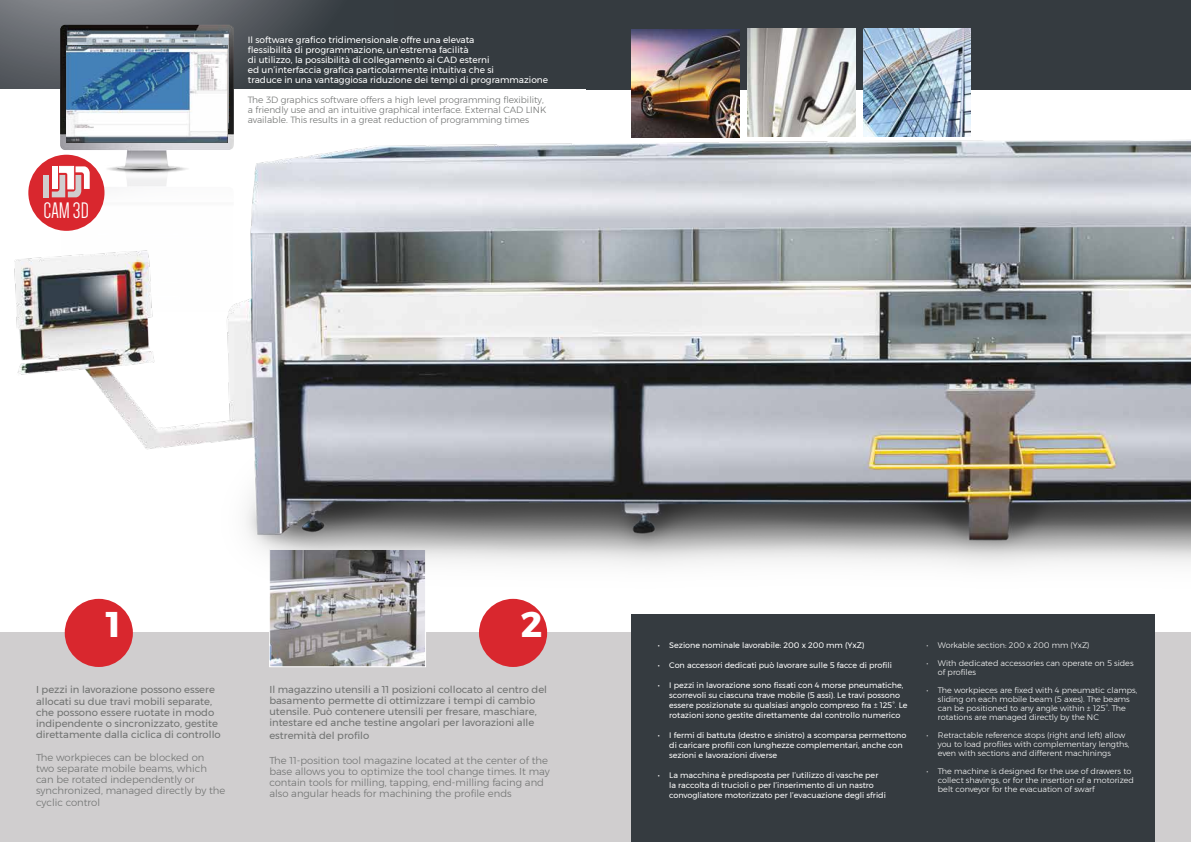
<style>
.page{position:relative;width:1191px;height:842px;background:#fff}
.page>*{position:absolute;margin:0;border:0;box-sizing:border-box;transform-origin:0 0}
.t1{font:700 35.6px "Montserrat";color:#fff}
.t2{font:23.1px "Dense";color:#fff}
.t3{font:10px/11.2px "Montserrat";color:#707271}
.t4{font:300 10px/11.2px "Montserrat";color:#707271}
.t5{font:9px/10px "Montserrat";color:#fff}
.t6{font:300 9px/10px "Montserrat";color:#707271}
.t7{font:8px/10px "Montserrat";color:#fff}
.t8{font:300 8px/9px "Montserrat";color:#fff}
</style>
<div class="page">
<div style="left:0;top:633px;width:1191px;height:209px;background:#d0cecf"></div>
<div style="left:0;top:0;width:595px;height:89px;background:#353b40"></div>
<svg style="left:0;top:0;width:322px;height:89px"></svg>
<div style="left:587px;top:0;width:604px;height:89px;background:#353b40"></div>
<div style="left:65px;top:599px;width:68px;height:68px;background:#d9272e;border-radius:50%"></div>
<div style="left:479px;top:599px;width:68px;height:68px;background:#d9272e;border-radius:50%"></div>
<img style="left:60px;top:25px;width:174px;height:87px">
<img style="left:67px;top:31px;width:161px;height:14px">
<img style="left:67px;top:45px;width:161px;height:67px">
<img style="left:271px;top:622px;width:153px;height:43px">
<div style="left:269px;top:549px;width:157px;height:118px;border:1px solid #fff"></div>
<div style="left:631px;top:615px;width:524px;height:227px;background:#353b40"></div>
<img style="left:631px;top:30px;width:108px;height:82px">
<img style="left:863px;top:29px;width:107px;height:83px">
<img style="left:747px;top:29px;width:108px;height:83px">
<img style="left:14px;top:112px;width:1177px;height:510px">
<h2 class="t2" style="left:44px;top:199px;width:47px">CAM 3D</h2>
<p class="t5" style="left:248px;top:35px;width:302px">Il software grafico tridimensionale offre una elevata<br>flessibilità di programmazione, un’estrema facilità<br>di utilizzo, la possibilità di collegamento ai CAD esterni<br>ed un’interfaccia grafica particolarmente intuitiva che si<br>traduce in una vantaggiosa riduzione dei tempi di programmazione</p>
<p class="t6" style="left:248px;top:95px;width:300px">The 3D graphics software offers a high level programming flexibility, a friendly use and an intuitive graphical interface. External CAD LINK available. This results in a great reduction of programming times</p>
<h1 class="t1" style="left:106px;top:596px;width:16px">1</h1>
<h1 class="t1" style="left:521px;top:596px;width:23px">2</h1>
<p class="t3" style="left:36px;top:684px;width:186px">I pezzi in lavorazione possono essere allocati su due travi mobili separate, che possono essere ruotate in modo indipendente o sincronizzato, gestite direttamente dalla ciclica di controllo</p>
<p class="t4" style="left:36px;top:751px;width:191px">The workpieces can be blocked on<br>two separate mobile beams, which can be rotated independently or synchronized, managed directly by the cyclic control</p>
<p class="t3" style="left:269px;top:683px;width:279px">Il magazzino utensili a 11 posizioni collocato al centro del basamento permette di ottimizzare i tempi di cambio utensile. Può contenere utensili per fresare, maschiare, intestare ed anche testine angolari per lavorazioni alle</p>
<p class="t3" style="left:269px;top:730px;width:101px">estremità del profilo</p>
<p class="t4" style="left:269px;top:754px;width:282px">The 11-position tool magazine located at the center of the base allows you to optimize the tool change times. It may contain tools for milling, tapping, end-milling facing and also angular heads for machining the profile ends</p>
<p class="t7" style="left:658px;top:640px;width:208px">• Sezione nominale lavorabile: 200 x 200 mm (YxZ)</p>
<p class="t7" style="left:658px;top:660px;width:236px">• Con accessori dedicati può lavorare sulle 5 facce di profili</p>
<p class="t7" style="left:669px;top:680px;width:240px;text-indent:-11px">• I pezzi in lavorazione sono fissati con 4 morse pneumatiche, scorrevoli su ciascuna trave mobile (5 assi). Le travi possono essere posizionate su qualsiasi angolo compreso fra ± 125°. Le rotazioni sono gestite direttamente dal controllo numerico</p>
<p class="t7" style="left:669px;top:730px;width:239px;text-indent:-11px">• I fermi di battuta (destro e sinistro) a scomparsa permettono di caricare profili con lunghezze complementari, anche con sezioni e lavorazioni diverse</p>
<p class="t7" style="left:669px;top:770px;width:218px;text-indent:-11px">• La macchina è predisposta per l’utilizzo di vasche per la raccolta di trucioli o per l’inserimento di un nastro convogliatore motorizzato per l’evacuazione degli sfridi</p>
<p class="t8" style="left:926px;top:641px;width:164px">• Workable section: 200 x 200 mm (YxZ)</p>
<p class="t8" style="left:938px;top:659px;width:197px;text-indent:-11px">• With dedicated accessories can operate on 5 sides of profiles</p>
<p class="t8" style="left:938px;top:686px;width:201px;text-indent:-11px">• The workpieces are fixed with 4 pneumatic clamps, sliding on each mobile beam (5 axes). The beams can be positioned to any angle within ± 125°. The rotations are managed directly by the NC</p>
<p class="t8" style="left:938px;top:731px;width:193px;text-indent:-11px">• Retractable reference stops (right and left) allow you to load profiles with complementary lengths, even with sections and different machinings</p>
<p class="t8" style="left:938px;top:767px;width:198px;text-indent:-11px">• The machine is designed for the use of drawers to collect shavings, or for the insertion of a motorized belt conveyor for the evacuation of swarf</p>
</div>
